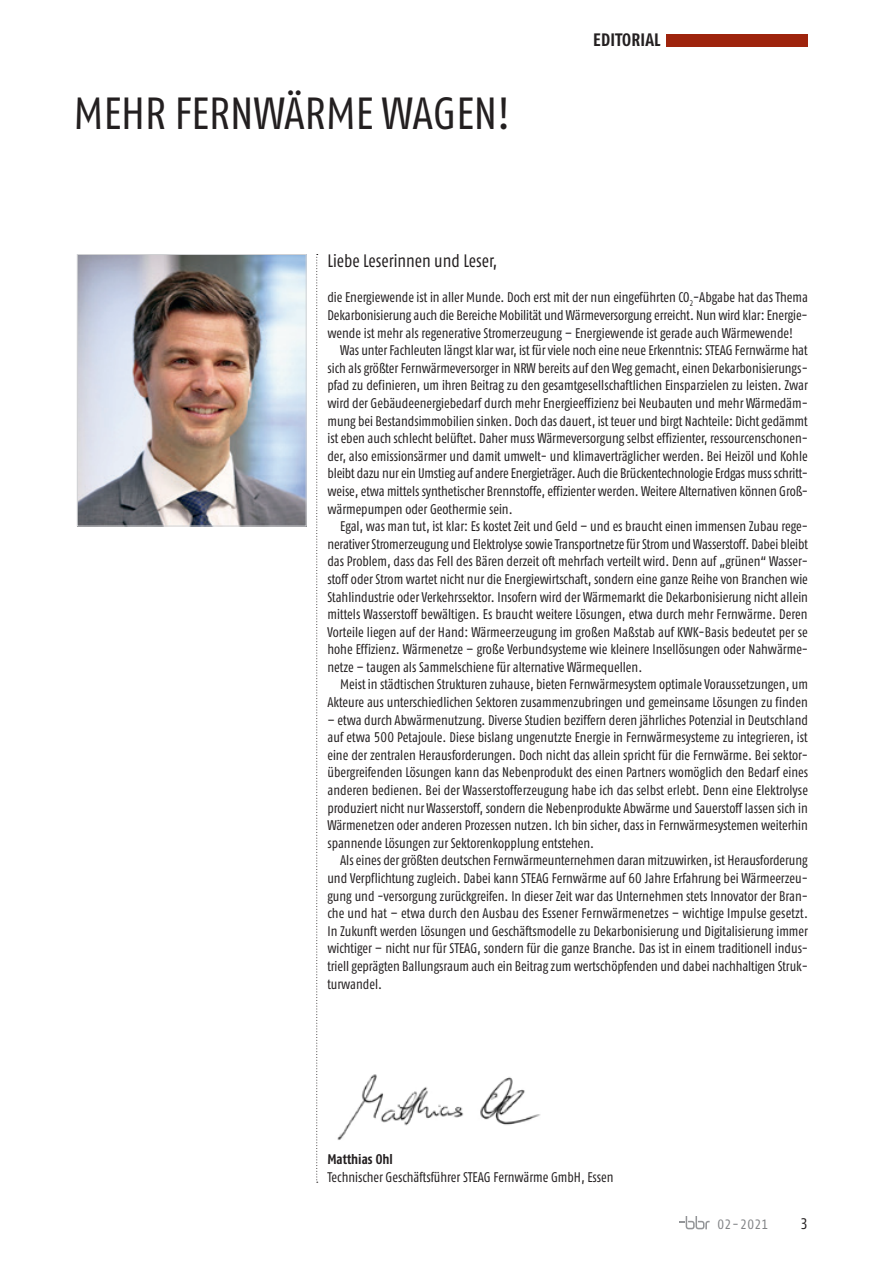
<style>
.page{position:relative;width:893px;height:1263px;background:#fff}
.page>*{position:absolute;margin:0;border:0;box-sizing:border-box;transform-origin:0 0}
.t1{font:condensed 45px "Fago OT";color:#231f20}
.t2{font:condensed 18px "Fago OT";color:#231f20;scale:.96 1}
.t3{font:700 condensed 18px "Fago OT";letter-spacing:.01em;color:#231f20}
.t4{font:condensed 15.3px "Fago OT";color:#231f20}
.t5{font:condensed 13.95px/17.5px "Fago OT";color:#231f20;scale:.96 1}
.t6{font:700 condensed 13.95px "Fago OT";letter-spacing:-.005em;color:#231f20;scale:.96 1}
.t7{font:condensed 13.5px "Fago OT";letter-spacing:.03em;color:#808285}
</style>
<div class="page">
<div style="left:666px;top:34px;width:142px;height:12px;background:#9e240d"></div>
<svg style="left:316px;top:254px;width:2px;height:929px"></svg>
<svg style="left:679px;top:1216px;width:31px;height:13px"></svg>
<img style="left:79px;top:256px;width:226px;height:268px">
<div style="left:77px;top:254px;width:230px;height:272px;border:1px solid #d1d2d4"></div>
<img style="left:337px;top:1074px;width:204px;height:66px">
<h1 class="t1" style="left:74px;top:87px;width:438px">MEHR FERNWÄRME WAGEN!</h1>
<p class="t3" style="left:593px;top:29px;width:69px">EDITORIAL</p>
<p class="t2" style="left:327px;top:250px;width:179px">Liebe Leserinnen und Leser,</p>
<p class="t5" style="left:327px;top:289px;width:502px">die Energiewende ist in aller Munde. Doch erst mit der nun eingeführten CO<sub>2</sub>-Abgabe hat das Thema<br>Dekarbonisierung auch die Bereiche Mobilität und Wärmeversorgung erreicht. Nun wird klar: Energie&shy;wende ist mehr als regenerative Stromerzeugung – Energiewende ist gerade auch Wärmewende!</p>
<p class="t5" style="left:327px;top:342px;width:502px;text-align:justify;text-indent:13px">Was unter Fachleuten längst klar war, ist für viele noch eine neue Erkenntnis: STEAG Fernwärme hat sich als größter Fernwärmeversorger in NRW bereits auf den Weg gemacht, einen Dekarbonisierungs&shy;pfad zu definieren, um ihren Beitrag zu den gesamtgesellschaftlichen Einsparzielen zu leisten. Zwar wird der Gebäudeenergiebedarf durch mehr Energieeffizienz bei Neubauten und mehr Wärmedäm&shy;mung bei Bestandsimmobilien sinken. Doch das dauert, ist teuer und birgt Nachteile: Dicht gedämmt ist eben auch schlecht belüftet. Daher muss Wärmeversorgung selbst effizienter, ressourcenschonen&shy;der, also emissionsärmer und damit umwelt- und klimaverträglicher werden. Bei Heizöl und Kohle bleibt dazu nur ein Umstieg auf andere Energieträger. Auch die Brückentechnologie Erdgas muss schritt&shy;weise, etwa mittels synthetischer Brennstoffe, effizienter werden. Weitere Alternativen können Groß&shy;wärmepumpen oder Geothermie sein.</p>
<p class="t5" style="left:327px;top:517px;width:502px;text-align:justify;text-indent:13px">Egal, was man tut, ist klar: Es kostet Zeit und Geld – und es braucht einen immensen Zubau rege&shy;nerativer Stromerzeugung und Elektrolyse sowie Transportnetze für Strom und Wasserstoff. Dabei bleibt das Problem, dass das Fell des Bären derzeit oft mehrfach verteilt wird. Denn auf „grünen“ Wasser&shy;stoff oder Strom wartet nicht nur die Energiewirtschaft, sondern eine ganze Reihe von Branchen wie Stahlindustrie oder Verkehrssektor. Insofern wird der Wärmemarkt die Dekarbonisierung nicht allein mittels Wasserstoff bewältigen. Es braucht weitere Lösungen, etwa durch mehr Fernwärme. Deren Vorteile liegen auf der Hand: Wärmeerzeugung im großen Maßstab auf KWK-Basis bedeutet per se hohe Effizienz. Wärmenetze – große Verbundsysteme wie kleinere Insellösungen oder Nahwärme&shy;netze – taugen als Sammelschiene für alternative Wärmequellen.</p>
<p class="t5" style="left:327px;top:676px;width:502px;text-align:right">Meist in städtischen Strukturen zuhause, bieten Fernwärmesystem optimale Voraussetzungen, um<br>Akteure aus unterschiedlichen Sektoren zusammenzubringen und gemeinsame Lösungen zu finden</p>
<p class="t5" style="left:327px;top:711px;width:502px">– etwa durch Abwärmenutzung. Diverse Studien beziffern deren jährliches Potenzial in Deutschland auf etwa 500 Petajoule. Diese bislang ungenutzte Energie in Fernwärmesysteme zu integrieren, ist eine der zentralen Herausforderungen. Doch nicht das allein spricht für die Fernwärme. Bei sektor&shy;übergreifenden Lösungen kann das Nebenprodukt des einen Partners womöglich den Bedarf eines anderen bedienen. Bei der Wasserstofferzeugung habe ich das selbst erlebt. Denn eine Elektrolyse produziert nicht nur Wasserstoff, sondern die Nebenprodukte Abwärme und Sauerstoff lassen sich in Wärmenetzen oder anderen Prozessen nutzen. Ich bin sicher, dass in Fernwärmesystemen weiterhin spannende Lösungen zur Sektorenkopplung entstehen.</p>
<p class="t5" style="left:327px;top:852px;width:502px;text-indent:13px">Als eines der größten deutschen Fernwärmeunternehmen daran mitzuwirken, ist Herausforderung und Verpflichtung zugleich. Dabei kann STEAG Fernwärme auf 60 Jahre Erfahrung bei Wärmeerzeu&shy;gung und -versorgung zurückgreifen. In dieser Zeit war das Unternehmen stets Innovator der Bran&shy;che und hat – etwa durch den Ausbau des Essener Fernwärmenetzes – wichtige Impulse gesetzt.<br>In Zukunft werden Lösungen und Geschäftsmodelle zu Dekarbonisierung und Digitalisierung immer wichtiger – nicht nur für STEAG, sondern für die ganze Branche. Das ist in einem traditionell indus&shy;triell geprägten Ballungsraum auch ein Beitrag zum wertschöpfenden und dabei nachhaltigen Struk&shy;turwandel.</p>
<p class="t6" style="left:327px;top:1151px;width:70px">Matthias Ohl</p>
<p class="t5" style="left:327px;top:1168px;width:300px">Technischer Geschäftsführer STEAG Fernwärme GmbH, Essen</p>
<p class="t7" style="left:717px;top:1216px;width:53px">02-2021</p>
<p class="t4" style="left:800px;top:1215px;width:9px">3</p>
</div>
